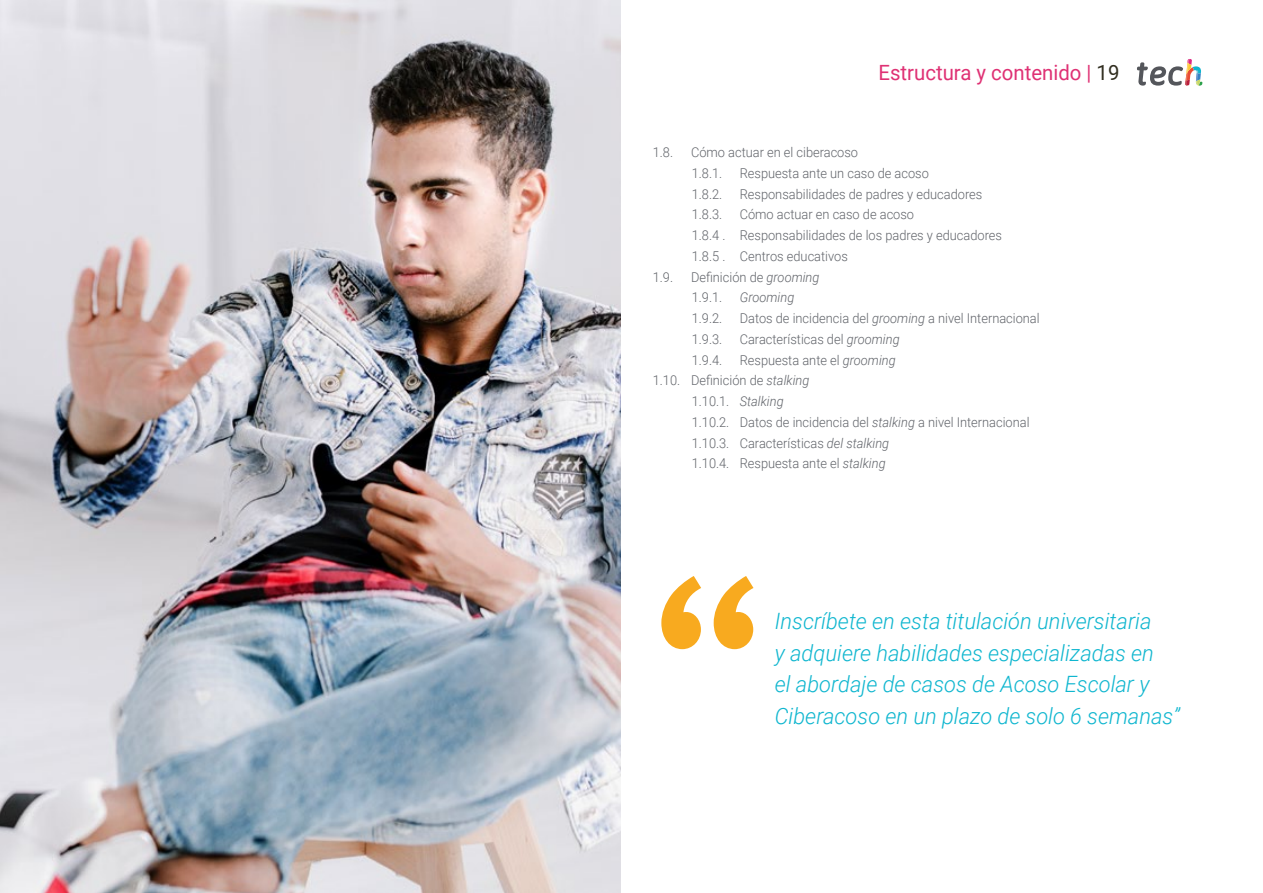
<style>
.page{position:relative;width:1263px;height:893px;background:#fff}
.page>*{position:absolute;margin:0;border:0;box-sizing:border-box;transform-origin:0 0}
.t1{font:italic 300 22.5px/31.5px "Roboto";color:#0fb6cf}
.t2{font:21px "Roboto";color:#df3174}
.t3{font:300 13.5px/20.7px "Roboto";color:#61646a;scale:.95 1}
.t4{font:italic 300 13.5px "Roboto";color:#61646a;scale:.95 1}
.s1{color:#312e20}
.s2{font-style:italic}
.s3{font-style:normal}
</style>
<div class="page">
<img style="left:0;top:0;width:621px;height:893px">
<svg style="left:1137px;top:59px;width:65px;height:27px"></svg>
<svg style="left:661px;top:576px;width:92px;height:73px"></svg>
<h2 class="t2" style="left:878px;top:57px;width:242px">Estructura y contenido | <span class="s1">19</span></h2>
<p class="t3" style="left:653px;top:141px;width:23px">1.8.</p>
<p class="t3" style="left:691px;top:141px;width:177px">Cómo actuar en el ciberacoso<br>1.8.1.</p>
<p class="t3" style="left:740px;top:162px;width:201px">Respuesta ante un caso de acoso</p>
<p class="t3" style="left:692px;top:183px;width:34px">1.8.2.</p>
<p class="t3" style="left:740px;top:183px;width:257px">Responsabilidades de padres y educadores</p>
<p class="t3" style="left:692px;top:204px;width:34px">1.8.3.</p>
<p class="t3" style="left:692px;top:204px;width:328px;text-indent:48px">Cómo actuar en caso de acoso<br>1.8.4 . Responsabilidades de los padres y educadores<br>1.8.5 . Centros educativos</p>
<p class="t3" style="left:653px;top:266px;width:23px">1.9.</p>
<p class="t3" style="left:691px;top:266px;width:137px">Definición de <span class="s2">grooming<br></span>1.9.1.</p>
<p class="t4" style="left:740px;top:288px;width:59px">Grooming</p>
<p class="t3" style="left:692px;top:307px;width:34px">1.9.2.</p>
<p class="t3" style="left:740px;top:307px;width:317px">Datos de incidencia del <span class="s2">grooming</span> a nivel Internacional</p>
<p class="t3" style="left:692px;top:328px;width:34px">1.9.3.</p>
<p class="t3" style="left:740px;top:328px;width:170px">Características del <span class="s2">grooming</span></p>
<p class="t3" style="left:692px;top:349px;width:34px">1.9.4.</p>
<p class="t3" style="left:740px;top:349px;width:166px">Respuesta ante el <span class="s2">grooming</span></p>
<p class="t3" style="left:653px;top:370px;width:166px">1.10. Definición de <span class="s2">stalking</span></p>
<p class="t4" style="left:692px;top:392px;width:98px"><span class="s3">1.10.1.</span> Stalking</p>
<p class="t3" style="left:692px;top:411px;width:357px">1.10.2. Datos de incidencia del <span class="s2">stalking</span> a nivel Internacional</p>
<p class="t3" style="left:692px;top:432px;width:209px">1.10.3. Características <span class="s2">del stalking</span></p>
<p class="t3" style="left:692px;top:453px;width:206px">1.10.4. Respuesta ante el <span class="s2">stalking</span></p>
<h1 class="t1" style="left:775px;top:605px;width:407px">Inscríbete en esta titulación universitaria<br>y adquiere habilidades especializadas en<br>el abordaje de casos de Acoso Escolar y Ciberacoso en un plazo de solo 6 semanas”</h1>
</div>
